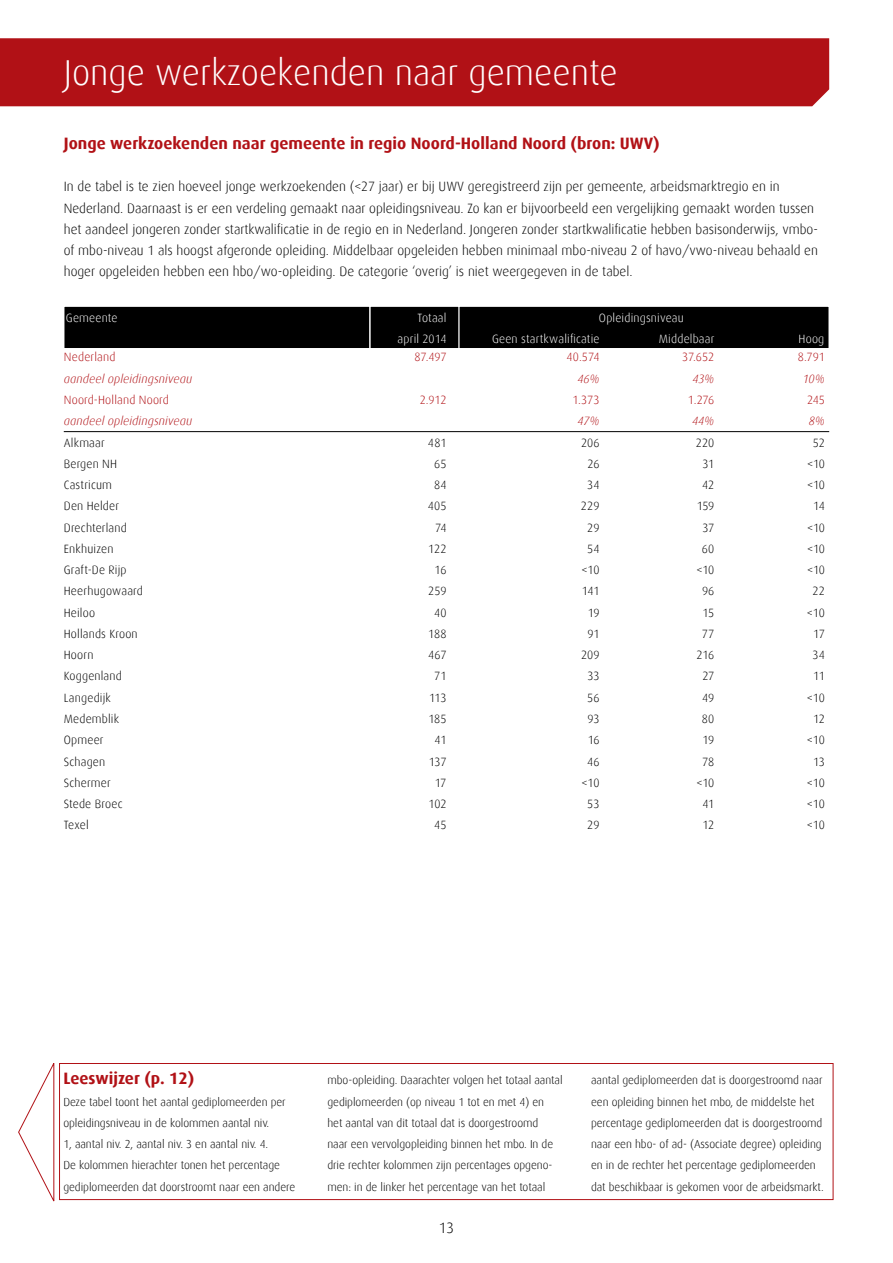
<style>
.page{position:relative;width:893px;height:1263px;background:#fff}
.page>*{position:absolute;margin:0;border:0;box-sizing:border-box;transform-origin:0 0}
.t1{font:300 36px "Dax";color:#fff}
.t2{font:700 16.5px "Dax";color:#b11116}
.t3{font:300 15px "Dax";color:#000}
.t4{font:300 13.5px/21.3px "Dax";color:#000}
.t5{font:300 12px "Dax";letter-spacing:.01em;color:#000}
.t6{font:300 12px "Dax";letter-spacing:.015em;color:#fff}
.t7{font:300 12px "Dax";letter-spacing:.01em;color:#b11116}
.t8{font:italic 300 12px "Dax";letter-spacing:.015em;color:#b11116}
.t9{font:300 11.55px/21.3px "Dax";letter-spacing:-.005em;color:#000}
</style>
<div class="page">
<div style="left:0;top:38px;width:829px;height:68px;background:#b11116"></div>
<div style="left:64px;top:306px;width:306px;height:42px;background:#000"></div>
<div style="left:64px;top:306px;width:306px;height:43px;border:1px solid #fff"></div>
<div style="left:370px;top:306px;width:89px;height:42px;background:#000"></div>
<div style="left:370px;top:306px;width:89px;height:43px;border:1px solid #fff"></div>
<div style="left:459px;top:306px;width:370px;height:42px;background:#000"></div>
<div style="left:459px;top:306px;width:370px;height:43px;border:1px solid #fff"></div>
<div style="left:59px;top:1063px;width:774px;height:137px;border:1px solid #b11116"></div>
<hr style="left:64px;top:431px;width:765px;height:1px;background:#000">
<svg style="left:18px;top:1063px;width:37px;height:139px"></svg>
<h1 class="t1" style="left:64px;top:53px;width:555px">Jonge werkzoekenden naar gemeente</h1>
<h2 class="t2" style="left:64px;top:134px;width:597px">Jonge werkzoekenden naar gemeente in regio Noord-Holland Noord (bron: UWV)</h2>
<p class="t4" style="left:64px;top:176px;width:756px">In de tabel is te zien hoeveel jonge werkzoekenden (&lt;27 jaar) er bij UWV geregistreerd zijn per gemeente, arbeidsmarktregio en in Nederland. Daarnaast is er een verdeling gemaakt naar opleidingsniveau. Zo kan er bijvoorbeeld een vergelijking gemaakt worden tussen het aandeel jongeren zonder startkwalificatie in de regio en in Nederland. Jongeren zonder startkwalificatie hebben basisonderwijs, vmbo&shy;of mbo-niveau 1 als hoogst afgeronde opleiding. Middelbaar opgeleiden hebben minimaal mbo-niveau 2 of havo/vwo-niveau behaald en hoger opgeleiden hebben een hbo/wo-opleiding. De categorie ‘overig’ is niet weergegeven in de tabel.</p>
<p class="t6" style="left:66px;top:311px;width:53px">Gemeente</p>
<p class="t6" style="left:418px;top:311px;width:30px">Totaal</p>
<p class="t6" style="left:599px;top:311px;width:86px">Opleidingsniveau</p>
<p class="t6" style="left:398px;top:332px;width:50px">april 2014</p>
<p class="t6" style="left:492px;top:332px;width:109px">Geen startkwalificatie</p>
<p class="t6" style="left:659px;top:332px;width:57px">Middelbaar</p>
<p class="t6" style="left:798px;top:332px;width:27px">Hoog</p>
<p class="t7" style="left:64px;top:351px;width:53px">Nederland</p>
<p class="t7" style="left:414px;top:351px;width:33px">87.497</p>
<p class="t7" style="left:567px;top:351px;width:34px">40.574</p>
<p class="t7" style="left:682px;top:351px;width:34px">37.652</p>
<p class="t7" style="left:798px;top:351px;width:29px">8.791</p>
<p class="t8" style="left:64px;top:372px;width:130px">aandeel opleidingsniveau</p>
<p class="t8" style="left:577px;top:372px;width:24px">46%</p>
<p class="t8" style="left:692px;top:372px;width:23px">43%</p>
<p class="t8" style="left:803px;top:372px;width:24px">10%</p>
<p class="t7" style="left:64px;top:393px;width:107px">Noord-Holland Noord</p>
<p class="t7" style="left:420px;top:393px;width:28px">2.912</p>
<p class="t7" style="left:572px;top:393px;width:29px">1.373</p>
<p class="t7" style="left:688px;top:393px;width:28px">1.276</p>
<p class="t7" style="left:807px;top:393px;width:19px">245</p>
<p class="t8" style="left:64px;top:414px;width:130px">aandeel opleidingsniveau</p>
<p class="t8" style="left:578px;top:414px;width:23px">47%</p>
<p class="t8" style="left:692px;top:414px;width:24px">44%</p>
<p class="t8" style="left:809px;top:414px;width:18px">8%</p>
<p class="t5" style="left:64px;top:436px;width:42px">Alkmaar</p>
<p class="t5" style="left:428px;top:436px;width:20px">481</p>
<p class="t5" style="left:581px;top:436px;width:20px">206</p>
<p class="t5" style="left:696px;top:436px;width:20px">220</p>
<p class="t5" style="left:813px;top:436px;width:14px">52</p>
<p class="t5" style="left:64px;top:457px;width:55px">Bergen NH</p>
<p class="t5" style="left:434px;top:457px;width:14px">65</p>
<p class="t5" style="left:587px;top:457px;width:14px">26</p>
<p class="t5" style="left:702px;top:457px;width:13px">31</p>
<p class="t5" style="left:807px;top:457px;width:19px">&lt;10</p>
<p class="t5" style="left:64px;top:478px;width:50px">Castricum</p>
<p class="t5" style="left:434px;top:478px;width:14px">84</p>
<p class="t5" style="left:587px;top:478px;width:14px">34</p>
<p class="t5" style="left:702px;top:478px;width:14px">42</p>
<p class="t5" style="left:807px;top:478px;width:19px">&lt;10</p>
<p class="t5" style="left:64px;top:500px;width:57px">Den Helder</p>
<p class="t5" style="left:428px;top:500px;width:20px">405</p>
<p class="t5" style="left:581px;top:500px;width:20px">229</p>
<p class="t5" style="left:697px;top:500px;width:19px">159</p>
<p class="t5" style="left:813px;top:500px;width:13px">14</p>
<p class="t5" style="left:64px;top:521px;width:65px">Drechterland</p>
<p class="t5" style="left:435px;top:521px;width:13px">74</p>
<p class="t5" style="left:587px;top:521px;width:14px">29</p>
<p class="t5" style="left:702px;top:521px;width:13px">37</p>
<p class="t5" style="left:807px;top:521px;width:19px">&lt;10</p>
<p class="t5" style="left:64px;top:542px;width:51px">Enkhuizen</p>
<p class="t5" style="left:428px;top:542px;width:20px">122</p>
<p class="t5" style="left:587px;top:542px;width:14px">54</p>
<p class="t5" style="left:702px;top:542px;width:14px">60</p>
<p class="t5" style="left:807px;top:542px;width:19px">&lt;10</p>
<p class="t5" style="left:64px;top:563px;width:64px">Graft-De Rijp</p>
<p class="t5" style="left:435px;top:563px;width:13px">16</p>
<p class="t5" style="left:582px;top:563px;width:19px">&lt;10</p>
<p class="t5" style="left:696px;top:563px;width:19px">&lt;10</p>
<p class="t5" style="left:807px;top:563px;width:19px">&lt;10</p>
<p class="t5" style="left:64px;top:585px;width:81px">Heerhugowaard</p>
<p class="t5" style="left:428px;top:585px;width:20px">259</p>
<p class="t5" style="left:582px;top:585px;width:19px">141</p>
<p class="t5" style="left:702px;top:585px;width:14px">96</p>
<p class="t5" style="left:812px;top:585px;width:14px">22</p>
<p class="t5" style="left:64px;top:606px;width:33px">Heiloo</p>
<p class="t5" style="left:434px;top:606px;width:14px">40</p>
<p class="t5" style="left:588px;top:606px;width:13px">19</p>
<p class="t5" style="left:703px;top:606px;width:13px">15</p>
<p class="t5" style="left:807px;top:606px;width:19px">&lt;10</p>
<p class="t5" style="left:64px;top:627px;width:75px">Hollands Kroon</p>
<p class="t5" style="left:428px;top:627px;width:20px">188</p>
<p class="t5" style="left:587px;top:627px;width:14px">91</p>
<p class="t5" style="left:702px;top:627px;width:14px">77</p>
<p class="t5" style="left:813px;top:627px;width:13px">17</p>
<p class="t5" style="left:64px;top:648px;width:31px">Hoorn</p>
<p class="t5" style="left:428px;top:648px;width:20px">467</p>
<p class="t5" style="left:581px;top:648px;width:20px">209</p>
<p class="t5" style="left:696px;top:648px;width:19px">216</p>
<p class="t5" style="left:813px;top:648px;width:14px">34</p>
<p class="t5" style="left:64px;top:670px;width:60px">Koggenland</p>
<p class="t5" style="left:434px;top:670px;width:14px">71</p>
<p class="t5" style="left:587px;top:670px;width:14px">33</p>
<p class="t5" style="left:702px;top:670px;width:14px">27</p>
<p class="t5" style="left:813px;top:670px;width:13px">11</p>
<p class="t5" style="left:64px;top:691px;width:49px">Langedijk</p>
<p class="t5" style="left:429px;top:691px;width:19px">113</p>
<p class="t5" style="left:587px;top:691px;width:14px">56</p>
<p class="t5" style="left:702px;top:691px;width:14px">49</p>
<p class="t5" style="left:807px;top:691px;width:19px">&lt;10</p>
<p class="t5" style="left:64px;top:712px;width:57px">Medemblik</p>
<p class="t5" style="left:428px;top:712px;width:20px">185</p>
<p class="t5" style="left:587px;top:712px;width:14px">93</p>
<p class="t5" style="left:702px;top:712px;width:14px">80</p>
<p class="t5" style="left:813px;top:712px;width:13px">12</p>
<p class="t5" style="left:64px;top:733px;width:41px">Opmeer</p>
<p class="t5" style="left:434px;top:733px;width:13px">41</p>
<p class="t5" style="left:588px;top:733px;width:13px">16</p>
<p class="t5" style="left:702px;top:733px;width:13px">19</p>
<p class="t5" style="left:807px;top:733px;width:19px">&lt;10</p>
<p class="t5" style="left:64px;top:755px;width:43px">Schagen</p>
<p class="t5" style="left:429px;top:755px;width:19px">137</p>
<p class="t5" style="left:587px;top:755px;width:14px">46</p>
<p class="t5" style="left:702px;top:755px;width:14px">78</p>
<p class="t5" style="left:813px;top:755px;width:13px">13</p>
<p class="t5" style="left:64px;top:776px;width:48px">Schermer</p>
<p class="t5" style="left:435px;top:776px;width:13px">17</p>
<p class="t5" style="left:582px;top:776px;width:19px">&lt;10</p>
<p class="t5" style="left:696px;top:776px;width:19px">&lt;10</p>
<p class="t5" style="left:807px;top:776px;width:19px">&lt;10</p>
<p class="t5" style="left:64px;top:797px;width:60px">Stede Broec</p>
<p class="t5" style="left:429px;top:797px;width:19px">102</p>
<p class="t5" style="left:587px;top:797px;width:14px">53</p>
<p class="t5" style="left:702px;top:797px;width:13px">41</p>
<p class="t5" style="left:807px;top:797px;width:19px">&lt;10</p>
<p class="t5" style="left:64px;top:819px;width:27px">Texel</p>
<p class="t5" style="left:434px;top:819px;width:14px">45</p>
<p class="t5" style="left:587px;top:819px;width:14px">29</p>
<p class="t5" style="left:702px;top:819px;width:13px">12</p>
<p class="t5" style="left:807px;top:819px;width:19px">&lt;10</p>
<h2 class="t2" style="left:63px;top:1069px;width:132px">Leeswijzer (p. 12)</h2>
<p class="t9" style="left:63px;top:1091px;width:233px">Deze tabel toont het aantal gediplomeerden per opleidingsniveau in de kolommen aantal niv.<br>1, aantal niv. 2, aantal niv. 3 en aantal niv. 4.<br>De kolommen hierachter tonen het percentage gediplomeerden dat doorstroomt naar een andere</p>
<p class="t9" style="left:327px;top:1070px;width:237px">mbo-opleiding. Daarachter volgen het totaal aantal gediplomeerden (op niveau 1 tot en met 4) en<br>het aantal van dit totaal dat is doorgestroomd<br>naar een vervolgopleiding binnen het mbo. In de drie rechter kolommen zijn percentages opgeno&shy;men: in de linker het percentage van het totaal</p>
<p class="t9" style="left:591px;top:1070px;width:234px">aantal gediplomeerden dat is doorgestroomd naar een opleiding binnen het mbo, de middelste het percentage gediplomeerden dat is doorgestroomd naar een hbo- of ad- (Associate degree) opleiding en in de rechter het percentage gediplomeerden dat beschikbaar is gekomen voor de arbeidsmarkt.</p>
<p class="t3" style="left:439px;top:1220px;width:17px">13</p>
</div>
